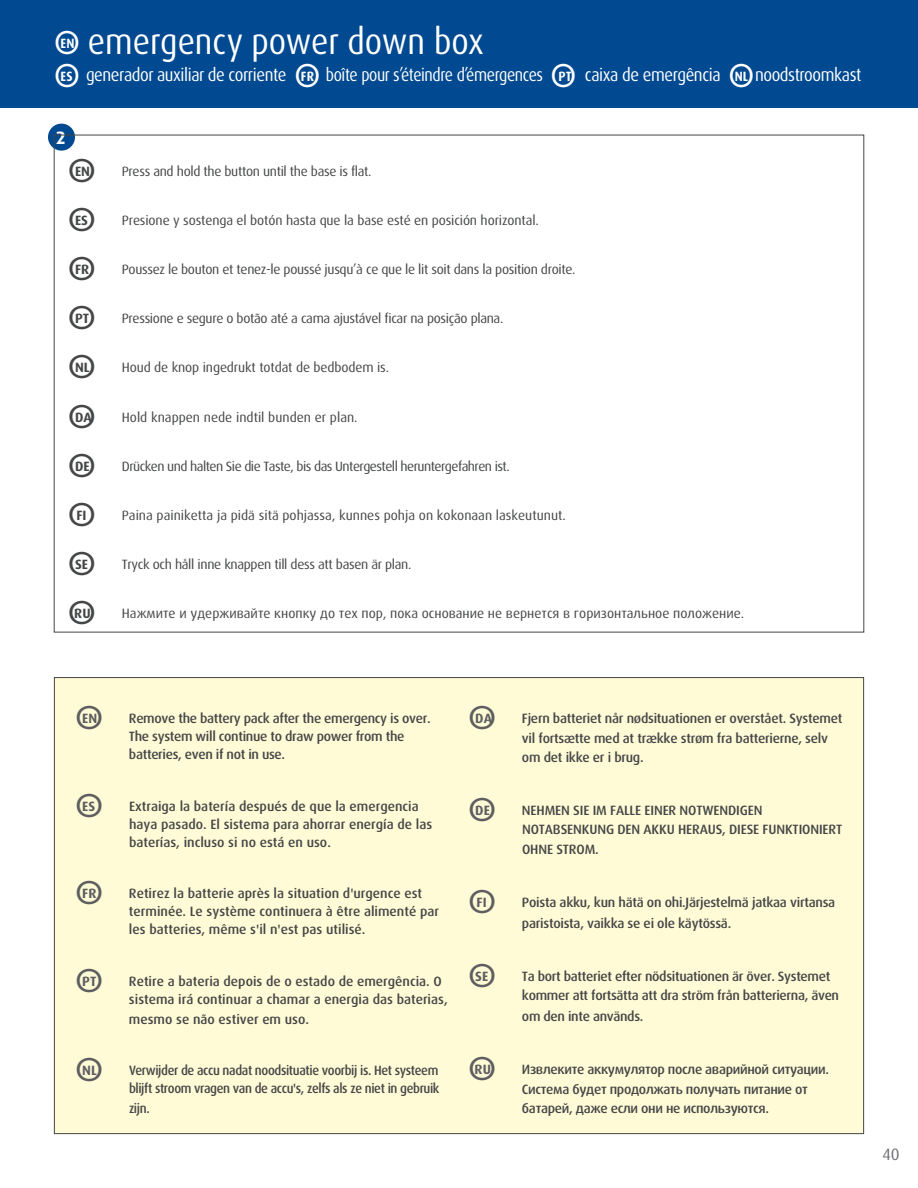
<style>
.page{position:relative;width:918px;height:1188px;background:#fff}
.page>*{position:absolute;margin:0;border:0;box-sizing:border-box;transform-origin:0 0}
.t1{font:36px "Dax Pro";color:#fff;scale:.92 1}
.t2{font:32.7px "Centrale Sans";color:#5e5e61;scale:1.04 1}
.t3{font:32.7px "Centrale Sans";color:#454647;scale:1.04 1}
.t4{font:32.7px "Centrale Sans";color:#fff;scale:.96 1}
.t5{font:18px "Dax Pro";letter-spacing:-.025em;color:#fff;scale:.92 1}
.t6{font:18px "Dax Pro";letter-spacing:-.025em;color:#fff;scale:.87 1}
.t7{font:700 18px "Dax Pro";color:#fff}
.t8{font:16.5px "Dax Pro";color:#6c6d70}
.t9{font:500 13.5px/19.4px "Dax Pro";letter-spacing:-.02em;color:#454647}
.t10{font:13.5px "Dax Pro";letter-spacing:-.01em;color:#454647}
.t11{font:500 13.5px/18px "Dax Pro";color:#454647}
.t12{font:500 13.5px/18px "Dax Pro";letter-spacing:-.02em;color:#454647;scale:.93 1}
.t13{font:13.5px "Dax Pro";letter-spacing:-.04em;color:#454647}
.t14{font:700 13.5px "Dax Pro";letter-spacing:.01em;color:#5e5e61}
.t15{font:700 13.5px "Dax Pro";color:#454647}
.t16{font:700 13.5px "Dax Pro";color:#fff;scale:.92 1}
.s1{font-family:"Centrale Sans";font-size:32.7px}
.s2{font-weight:700;font-size:13.5px}
</style>
<div class="page">
<div style="left:0;top:0;width:918px;height:108px;background:#014990"></div>
<svg style="left:48px;top:124px;width:27px;height:27px"></svg>
<div style="left:54px;top:678px;width:810px;height:456px;background:#fffbd6"></div>
<h1 class="t1" style="left:54px;top:18px;width:469px"><span class="s1">O</span> emergency power down box</h1>
<h2 class="t4" style="left:54px;top:57px;width:28px">O</h2>
<p class="t16" style="left:61px;top:34px;width:17px">EN</p>
<h3 class="t5" style="left:61px;top:63px;width:284px"><span class="s2">ES</span> generador auxiliar de corriente <span class="s1">O</span></h3>
<h3 class="t6" style="left:301px;top:63px;width:318px"><span class="s2">FR</span> boîte pour s’éteindre d’émergences <span class="s1">O</span></h3>
<h3 class="t5" style="left:558px;top:63px;width:215px"><span class="s2">PT</span> caixa de emergência <span class="s1">O</span></h3>
<h3 class="t5" style="left:735px;top:63px;width:139px"><span class="s2">NL</span> noodstroomkast</h3>
<h3 class="t7" style="left:56px;top:126px;width:11px">2</h3>
<h2 class="t3" style="left:68px;top:151px;width:29px">O</h2>
<p class="t15" style="left:75px;top:162px;width:17px">EN</p>
<p class="t10" style="left:122px;top:162px;width:251px">Press and hold the button until the base is flat.</p>
<h2 class="t3" style="left:68px;top:201px;width:29px">O</h2>
<p class="t15" style="left:75px;top:211px;width:15px">ES</p>
<p class="t10" style="left:122px;top:212px;width:419px">Presione y sostenga el botón hasta que la base esté en posición horizontal.</p>
<h2 class="t3" style="left:68px;top:250px;width:29px">O</h2>
<p class="t15" style="left:75px;top:261px;width:16px">FR</p>
<p class="t10" style="left:122px;top:261px;width:455px">Poussez le bouton et tenez-le poussé jusqu’à ce que le lit soit dans la position droite.</p>
<h2 class="t3" style="left:68px;top:299px;width:29px">O</h2>
<p class="t15" style="left:75px;top:310px;width:16px">PT</p>
<p class="t10" style="left:122px;top:310px;width:383px">Pressione e segure o botão até a cama ajustável ficar na posição plana.</p>
<h2 class="t3" style="left:68px;top:348px;width:29px">O</h2>
<p class="t15" style="left:75px;top:359px;width:16px">NL</p>
<p class="t10" style="left:122px;top:359px;width:269px">Houd de knop ingedrukt totdat de bedbodem is.</p>
<h2 class="t3" style="left:68px;top:397px;width:29px">O</h2>
<p class="t15" style="left:75px;top:408px;width:18px">DA</p>
<p class="t10" style="left:122px;top:408px;width:237px">Hold knappen nede indtil bunden er plan.</p>
<h2 class="t3" style="left:68px;top:447px;width:29px">O</h2>
<p class="t15" style="left:75px;top:457px;width:16px">DE</p>
<p class="t13" style="left:122px;top:457px;width:389px">Drücken und halten Sie die Taste, bis das Untergestell heruntergefahren ist.</p>
<h2 class="t3" style="left:68px;top:496px;width:29px">O</h2>
<p class="t15" style="left:76px;top:507px;width:12px">FI</p>
<p class="t10" style="left:122px;top:507px;width:445px">Paina painiketta ja pidä sitä pohjassa, kunnes pohja on kokonaan laskeutunut.</p>
<h2 class="t3" style="left:68px;top:545px;width:29px">O</h2>
<p class="t15" style="left:75px;top:556px;width:15px">SE</p>
<p class="t10" style="left:122px;top:556px;width:291px">Tryck och håll inne knappen till dess att basen är plan.</p>
<h2 class="t3" style="left:68px;top:594px;width:29px">O</h2>
<p class="t15" style="left:74px;top:605px;width:18px">RU</p>
<p class="t10" style="left:122px;top:605px;width:624px">Нажмите и удерживайте кнопку до тех пор, пока основание не вернется в горизонтальное положение.</p>
<h2 class="t2" style="left:75px;top:699px;width:29px">O</h2>
<p class="t14" style="left:82px;top:710px;width:17px">EN</p>
<p class="t9" style="left:129px;top:710px;width:303px;line-height:18px">Remove the battery pack after the emergency is over.<br>The system will continue to draw power from the batteries, even if not in use.</p>
<h2 class="t2" style="left:75px;top:787px;width:29px">O</h2>
<p class="t14" style="left:82px;top:798px;width:15px">ES</p>
<p class="t11" style="left:129px;top:797px;width:305px">Extraiga la batería después de que la emergencia haya pasado. El sistema para ahorrar energía de las baterías, incluso si no está en uso.</p>
<h2 class="t2" style="left:75px;top:874px;width:29px">O</h2>
<p class="t14" style="left:82px;top:885px;width:16px">FR</p>
<p class="t11" style="left:129px;top:885px;width:312px">Retirez la batterie après la situation d'urgence est terminée. Le système continuera à être alimenté par les batteries, même s'il n'est pas utilisé.</p>
<h2 class="t2" style="left:75px;top:962px;width:29px">O</h2>
<p class="t14" style="left:82px;top:973px;width:16px">PT</p>
<p class="t11" style="left:129px;top:972px;width:320px">Retire a bateria depois de o estado de emergência. O sistema irá continuar a chamar a energia das baterias,</p>
<p class="t11" style="left:129px;top:1010px;width:182px">mesmo se não estiver em uso.</p>
<h2 class="t2" style="left:75px;top:1051px;width:29px">O</h2>
<p class="t14" style="left:82px;top:1062px;width:16px">NL</p>
<p class="t12" style="left:129px;top:1062px;width:335px">Verwijder de accu nadat noodsituatie voorbij is. Het systeem blijft stroom vragen van de accu's, zelfs als ze niet in gebruik</p>
<p class="t12" style="left:129px;top:1099px;width:24px">zijn.</p>
<h2 class="t2" style="left:468px;top:699px;width:29px">O</h2>
<p class="t14" style="left:475px;top:710px;width:18px">DA</p>
<p class="t9" style="left:522px;top:709px;width:322px">Fjern batteriet når nødsituationen er overstået. Systemet vil fortsætte med at trække strøm fra batterierne, selv om det ikke er i brug.</p>
<h2 class="t2" style="left:468px;top:791px;width:29px">O</h2>
<p class="t14" style="left:475px;top:802px;width:16px">DE</p>
<p class="t9" style="left:522px;top:801px;width:322px">NEHMEN SIE IM FALLE EINER NOTWENDIGEN<br>NOTABSENKUNG DEN AKKU HERAUS, DIESE FUNKTIONIERT<br>OHNE STROM.</p>
<h2 class="t2" style="left:468px;top:882px;width:29px">O</h2>
<p class="t14" style="left:477px;top:893px;width:12px">FI</p>
<p class="t9" style="left:522px;top:892px;width:315px;line-height:21.1px">Poista akku, kun hätä on ohi.Järjestelmä jatkaa virtansa paristoista, vaikka se ei ole käytössä.</p>
<h2 class="t2" style="left:468px;top:957px;width:29px">O</h2>
<p class="t14" style="left:475px;top:967px;width:15px">SE</p>
<p class="t9" style="left:522px;top:967px;width:319px">Ta bort batteriet efter nödsituationen är över. Systemet kommer att fortsätta att dra ström från batterierna, även</p>
<p class="t9" style="left:522px;top:1007px;width:123px">om den inte används.</p>
<h2 class="t2" style="left:468px;top:1050px;width:29px">O</h2>
<p class="t14" style="left:475px;top:1061px;width:18px">RU</p>
<p class="t9" style="left:522px;top:1060px;width:309px">Извлеките аккумулятор после аварийной ситуации.<br>Система будет продолжать получать питание от батарей, даже если они не используются.</p>
<p class="t8" style="left:882px;top:1144px;width:19px">40</p>
</div>
